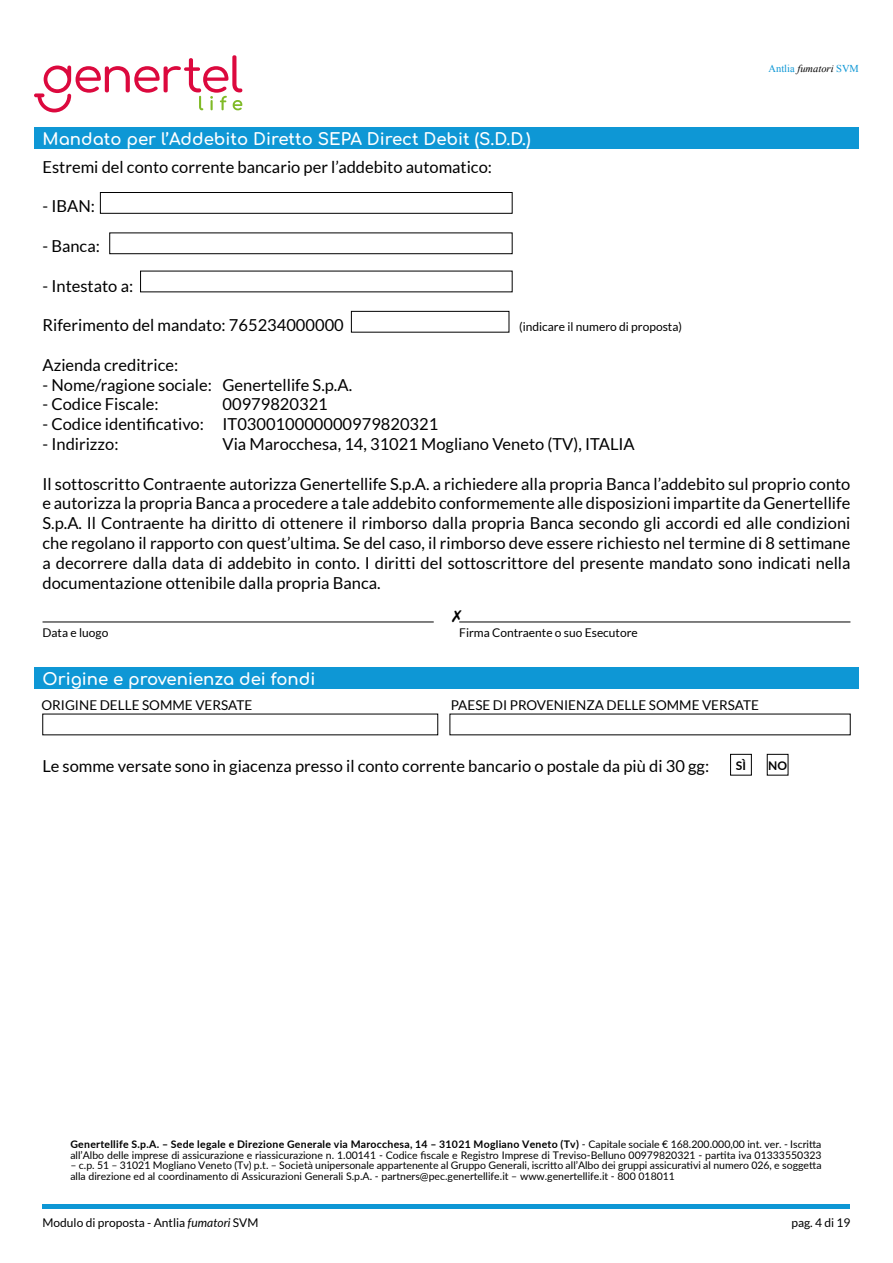
<style>
.page{position:relative;width:893px;height:1263px;background:#fff}
.page>*{position:absolute;margin:0;border:0;box-sizing:border-box;transform-origin:0 0}
.t1{font:16.5px/19.8px "Lato";color:#000;text-align:justify}
.t2{font:700 16.5px "Comfortaa";color:#fff}
.t3{font:13.5px "Lato";color:#000}
.t4{font:12px "Lato";color:#000}
.t5{font:700 12px "Lato";color:#000}
.t6{font:10.5px/10.5px "Lato";color:#000}
.t7{font:10.5px "Times New Roman";color:#0e97d5}
.s1{font-style:italic;color:#000}
.s2{font-weight:700}
.s3{font-style:italic}
</style>
<div class="page">
<hr style="left:43px;top:1205px;width:807px;height:4px;background:#0e97d5">
<svg style="left:34px;top:55px;width:208px;height:57px"></svg>
<div style="left:34px;top:128px;width:825px;height:21px;background:#0e97d5"></div>
<hr style="left:459px;top:622px;width:391px;height:1px;background:#000">
<hr style="left:43px;top:622px;width:391px;height:1px;background:#000">
<div style="left:100px;top:192px;width:412px;height:22px;border:1px solid #000"></div>
<div style="left:109px;top:233px;width:403px;height:21px;border:1px solid #000"></div>
<div style="left:351px;top:311px;width:158px;height:21px;border:1px solid #000"></div>
<div style="left:34px;top:667px;width:825px;height:21px;background:#0e97d5"></div>
<div style="left:730px;top:754px;width:22px;height:21px;border:1px solid #000"></div>
<p class="t2" style="left:43px;top:125px;width:490px">Mandato per l’Addebito Diretto SEPA Direct Debit (S.D.D.)</p>
<p class="t7" style="left:768px;top:61px;width:92px">Antlia <span class="s1">fumatori</span> SVM</p>
<p class="t1" style="left:43px;top:157px;width:451px">Estremi del conto corrente bancario per l’addebito automatico:</p>
<p class="t1" style="left:43px;top:196px;width:54px">- IBAN:</p>
<p class="t1" style="left:43px;top:236px;width:59px">- Banca:</p>
<p class="t1" style="left:43px;top:276px;width:92px">- Intestato a:</p>
<p class="t1" style="left:43px;top:315px;width:303px">Riferimento del mandato: 765234000000</p>
<p class="t4" style="left:519px;top:320px;width:164px">(indicare il numero di proposta)</p>
<p class="t1" style="left:43px;top:355px;width:137px">Azienda creditrice:</p>
<p class="t1" style="left:43px;top:375px;width:311px">- Nome/ragione sociale: Genertellife S.p.A.</p>
<p class="t1" style="left:43px;top:394px;width:118px">- Codice Fiscale:</p>
<p class="t1" style="left:223px;top:394px;width:107px">00979820321</p>
<p class="t1" style="left:43px;top:414px;width:397px">- Codice identificativo: IT030010000000979820321</p>
<p class="t1" style="left:43px;top:434px;width:78px">- Indirizzo:</p>
<p class="t1" style="left:223px;top:434px;width:414px">Via Marocchesa, 14, 31021 Mogliano Veneto (TV), ITALIA</p>
<p class="t1" style="left:43px;top:474px;width:809px">Il sottoscritto Contraente autorizza Genertellife S.p.A. a richiedere alla propria Banca l’addebito sul proprio conto e autorizza la propria Banca a procedere a tale addebito conformemente alle disposizioni impartite da Genertellife S.p.A. Il Contraente ha diritto di ottenere il rimborso dalla propria Banca secondo gli accordi ed alle condizioni che regolano il rapporto con quest’ultima. Se del caso, il rimborso deve essere richiesto nel termine di 8 settimane a decorrere dalla data di addebito in conto. I diritti del sottoscrittore del presente mandato sono indicati nella documentazione ottenibile dalla propria Banca.</p>
<p class="t4" style="left:43px;top:626px;width:67px">Data e luogo</p>
<p class="t4" style="left:459px;top:626px;width:180px">Firma Contraente o suo Esecutore</p>
<p class="t2" style="left:43px;top:664px;width:274px">Origine e provenienza dei fondi</p>
<p class="t3" style="left:41px;top:698px;width:212px">ORIGINE DELLE SOMME VERSATE</p>
<p class="t3" style="left:451px;top:698px;width:310px">PAESE DI PROVENIENZA DELLE SOMME VERSATE</p>
<p class="t1" style="left:43px;top:756px;width:668px">Le somme versate sono in giacenza presso il conto corrente bancario o postale da più di 30 gg:</p>
<p class="t5" style="left:736px;top:756px;width:12px">SÌ</p>
<p class="t5" style="left:768px;top:756px;width:20px">NO</p>
<p class="t6" style="left:70px;top:1139px;width:753px"><span class="s2">Genertellife S.p.A. – Sede legale e Direzione Generale via Marocchesa, 14 – 31021 Mogliano Veneto (Tv)</span> - Capitale sociale € 168.200.000,00 int. ver. - Iscritta all’Albo delle imprese di assicurazione e riassicurazione n. 1.00141 - Codice fiscale e Registro Imprese di Treviso-Belluno 00979820321 - partita iva 01333550323</p>
<p class="t6" style="left:70px;top:1160px;width:753px">– c.p. 51 – 31021 Mogliano Veneto (Tv) p.t. – Società unipersonale appartenente al Gruppo Generali, iscritto all’Albo dei gruppi assicurativi al numero 026, e soggetta alla direzione ed al coordinamento di Assicurazioni Generali S.p.A. - partners@pec.genertellife.it – www.genertellife.it - 800 018011</p>
<p class="t4" style="left:43px;top:1216px;width:217px">Modulo di proposta - Antlia <span class="s3">fumatori</span> SVM</p>
<p class="t4" style="left:791px;top:1216px;width:60px">pag. 4 di 19</p>
</div>
